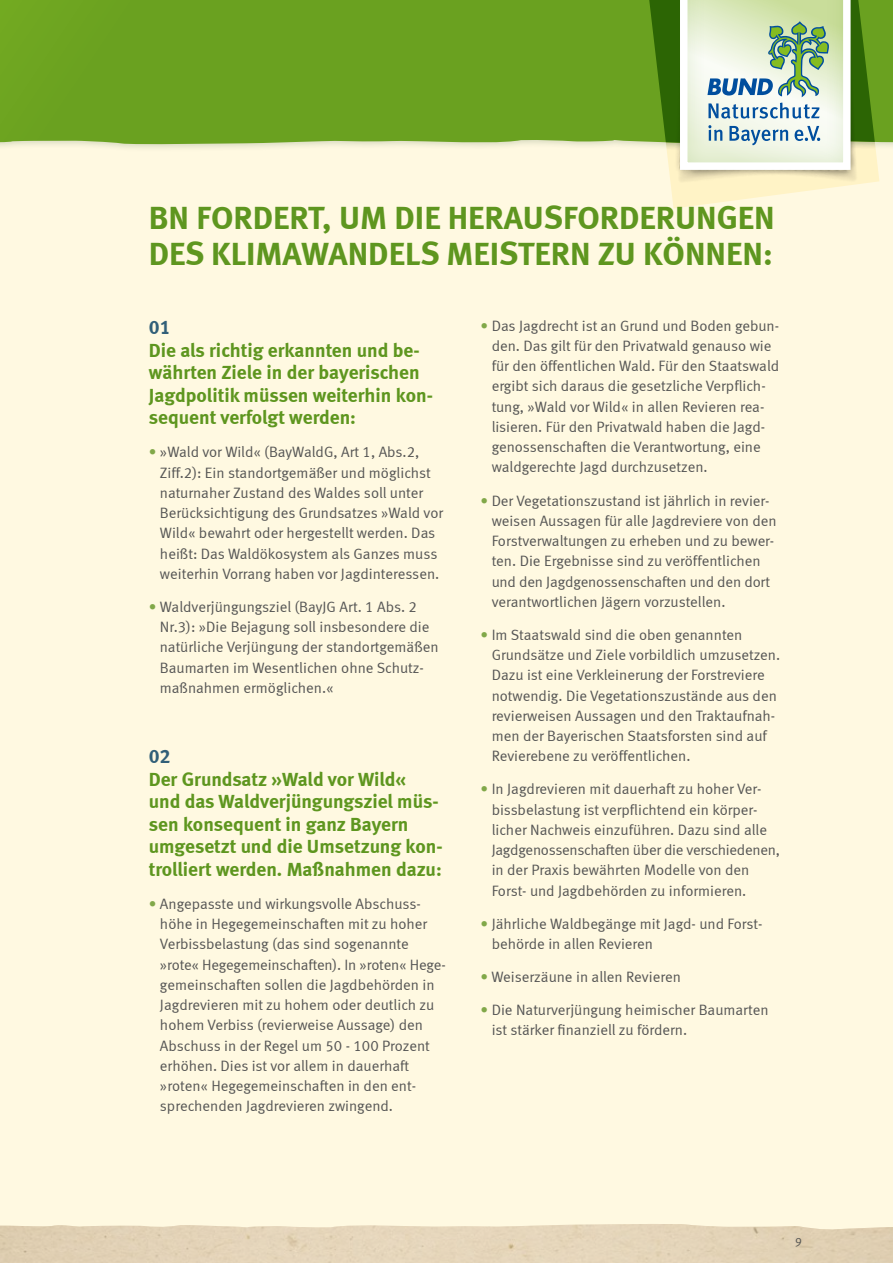
<style>
.page{position:relative;width:893px;height:1263px;background:#fff}
.page>*{position:absolute;margin:0;border:0;box-sizing:border-box;transform-origin:0 0}
.Zwischenüberschrift{font:33px/36px "Meta Bold LF";color:#5e961f}
.Fließtext{font:19.5px/22.5px "Meta Bold LF";color:#5e961f}
.Fließtext-2{font:15px/20.2px "Meta Normal LF";color:#565655}
.t1{font:12px "Meta Normal LF";color:#565655}
.s1{color:#315f78}
.s2{color:#81a849}
</style>
<div class="page">
<div style="left:0;top:0;width:13px;height:1263px;background:#fff9e1"></div>
<div style="left:1px;top:0;width:892px;height:1263px;background:#fff9e1"></div>
<div style="left:0;top:0;width:893px;height:152px;background:#031;opacity:.15"></div>
<div style="left:0;top:0;width:893px;height:145px;background:#6aa120"></div>
<img style="left:649px;top:0;width:230px;height:208px">
<div style="left:678px;top:0;width:172px;height:172px;background:#629a1f;opacity:.22"></div>
<svg style="left:680px;top:0;width:171px;height:170px"></svg>
<p class="Zwischenüberschrift" style="left:149px;top:199px;width:627px">BN FORDERT, UM DIE HERAUSFORDERUNGEN<br>DES KLIMAWANDELS MEISTERN ZU KÖNNEN:</p>
<p class="Fließtext" style="left:149px;top:316px;width:286px"><span class="s1">01<br></span>Die als richtig erkannten und be&shy;währten Ziele in der bayerischen<br>Jagdpolitik müssen weiterhin kon&shy;sequent verfolgt werden:</p>
<p class="Fließtext-2" style="left:160px;top:442px;width:285px;text-indent:-11px"><span class="s2">•</span> »Wald vor Wild« (BayWaldG, Art 1, Abs.2, Ziff.2): Ein standortgemäßer und möglichst naturnaher Zustand des Waldes soll unter Berücksichtigung des Grundsatzes »Wald vor Wild« bewahrt oder hergestellt werden. Das heißt: Das Waldökosystem als Ganzes muss weiterhin Vorrang haben vor Jagdinteressen.</p>
<p class="Fließtext-2" style="left:160px;top:596px;width:280px;text-indent:-11px"><span class="s2">•</span> Waldverjüngungsziel (BayJG Art. 1 Abs. 2<br>Nr.3): »Die Bejagung soll insbesondere die natürliche Verjüngung der standortgemäßen Baumarten im Wesentlichen ohne Schutz&shy;maßnahmen ermöglichen.«</p>
<p class="Fließtext" style="left:149px;top:745px;width:294px"><span class="s1">02<br></span>Der Grundsatz »Wald vor Wild« und das Waldverjüngungsziel müs&shy;sen konsequent in ganz Bayern umgesetzt und die Umsetzung kon&shy;trolliert werden. Maßnahmen dazu:</p>
<p class="Fließtext-2" style="left:160px;top:893px;width:287px;text-indent:-11px"><span class="s2">•</span> Angepasste und wirkungsvolle Abschuss&shy;höhe in Hegegemeinschaften mit zu hoher Verbissbelastung (das sind sogenannte »rote« Hegegemeinschaften). In »roten« Hege&shy;gemeinschaften sollen die Jagdbehörden in Jagdrevieren mit zu hohem oder deutlich zu hohem Verbiss (revierweise Aussage) den Abschuss in der Regel um 50 - 100 Prozent erhöhen. Dies ist vor allem in dauerhaft »roten« Hegegemeinschaften in den ent&shy;sprechenden Jagdrevieren zwingend.</p>
<p class="Fließtext-2" style="left:492px;top:315px;width:289px;text-indent:-11px"><span class="s2">•</span> Das Jagdrecht ist an Grund und Boden gebun&shy;den. Das gilt für den Privatwald genauso wie für den öffentlichen Wald. Für den Staatswald ergibt sich daraus die gesetzliche Verpflich&shy;tung, »Wald vor Wild« in allen Revieren rea&shy;lisieren. Für den Privatwald haben die Jagd&shy;genossenschaften die Verantwortung, eine waldgerechte Jagd durchzusetzen.</p>
<p class="Fließtext-2" style="left:492px;top:490px;width:287px;text-indent:-11px"><span class="s2">•</span> Der Vegetationszustand ist jährlich in revier&shy;weisen Aussagen für alle Jagdreviere von den Forstverwaltungen zu erheben und zu bewer&shy;ten. Die Ergebnisse sind zu veröffentlichen und den Jagdgenossenschaften und den dort verantwortlichen Jägern vorzustellen.</p>
<p class="Fließtext-2" style="left:492px;top:624px;width:290px;text-indent:-11px"><span class="s2">•</span> Im Staatswald sind die oben genannten Grundsätze und Ziele vorbildlich umzusetzen.<br>Dazu ist eine Verkleinerung der Forstreviere notwendig. Die Vegetationszustände aus den revierweisen Aussagen und den Traktaufnah&shy;men der Bayerischen Staatsforsten sind auf Revierebene zu veröffentlichen.</p>
<p class="Fließtext-2" style="left:492px;top:779px;width:290px;text-indent:-11px"><span class="s2">•</span> In Jagdrevieren mit dauerhaft zu hoher Ver&shy;bissbelastung ist verpflichtend ein körper&shy;licher Nachweis einzuführen. Dazu sind alle Jagdgenossenschaften über die verschiedenen, in der Praxis bewährten Modelle von den Forst- und Jagdbehörden zu informieren.</p>
<p class="Fließtext-2" style="left:492px;top:913px;width:272px;text-indent:-11px"><span class="s2">•</span> Jährliche Waldbegänge mit Jagd- und Forst&shy;behörde in allen Revieren</p>
<p class="Fließtext-2" style="left:480px;top:966px;width:202px"><span class="s2">•</span> Weiserzäune in allen Revieren</p>
<p class="Fließtext-2" style="left:492px;top:999px;width:278px;text-indent:-11px"><span class="s2">•</span> Die Naturverjüngung heimischer Baumarten ist stärker finanziell zu fördern.</p>
<p class="t1" style="left:795px;top:1235px;width:8px">9</p>
</div>
